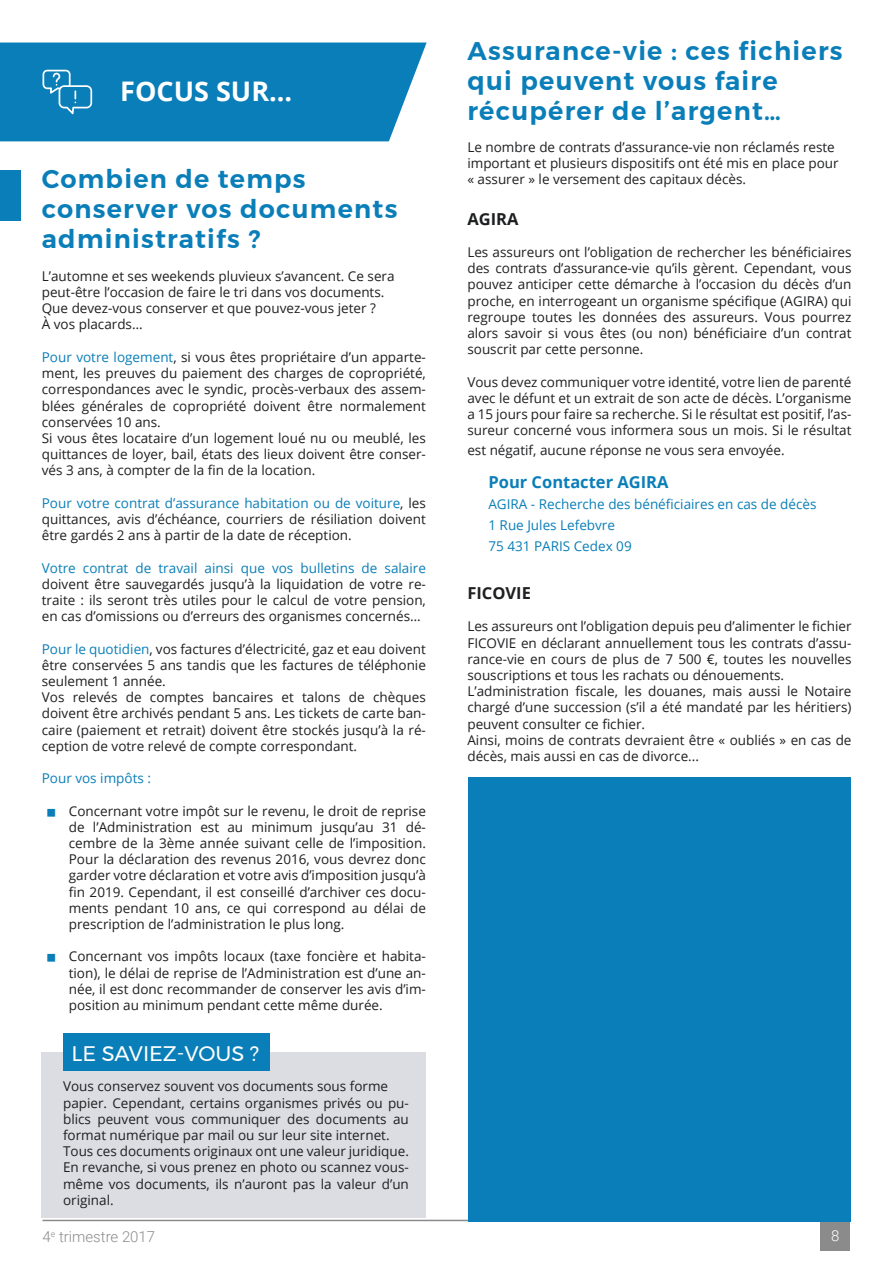
<style>
.page{position:relative;width:893px;height:1263px;background:#fff}
.page>*{position:absolute;margin:0;border:0;box-sizing:border-box;transform-origin:0 0}
.t1{font:700 27px "Open Sans";color:#fff}
.t2{font:600 25.5px/30px "Montserrat";letter-spacing:.05em;color:#0a7eb8}
.t3{font:21px "Montserrat";color:#fff}
.t4{font:700 16.5px "Open Sans";color:#0a7eb8}
.t5{font:700 16.5px "Open Sans";color:#1e1f21}
.t6{font:300 15px "Roboto";color:#8d8b8a}
.t7{font:300 15px "Roboto";color:#fff}
.t8{font:13.5px/16.2px "Open Sans";color:#1e1f21}
.t9{font:13.5px/21px "Open Sans";color:#0a7eb8}
.t10{font:13.5px "Open Sans";color:#1f1f21}
.s1{color:#0a7eb8}
</style>
<div class="page">
<div style="left:820px;top:1221px;width:30px;height:29px;background:#8c8b8b"></div>
<hr style="left:43px;top:1220px;width:807px;height:1px;background:#8c8b8b">
<div style="left:0;top:43px;width:427px;height:98px;background:#0a7eb8"></div>
<div style="left:468px;top:777px;width:382px;height:444px;background:#0a7eb8"></div>
<div style="left:0;top:170px;width:20px;height:51px;background:#0a7eb8"></div>
<div style="left:42px;top:1052px;width:384px;height:165px;background:#dcdde2"></div>
<div style="left:63px;top:1033px;width:206px;height:38px;background:#0a7eb8"></div>
<h1 class="t1" style="left:120px;top:72px;width:174px">FOCUS SUR...</h1>
<h2 class="t2" style="left:42px;top:164px;width:357px">Combien de temps conserver vos documents administratifs ?</h2>
<p class="t8" style="left:42px;top:268px;width:354px">L’automne et ses weekends pluvieux s’avancent. Ce sera peut-être l’occasion de faire le tri dans vos documents.<br>Que devez-vous conserver et que pouvez-vous jeter ?</p>
<p class="t10" style="left:42px;top:315px;width:102px">À vos placards…</p>
<p class="t8" style="left:42px;top:349px;width:386px"><span class="s1">Pour votre logement</span>, si vous êtes propriétaire d’un apparte&shy;ment, les preuves du paiement des charges de copropriété, correspondances avec le syndic, procès-verbaux des assem&shy;blées générales de copropriété doivent être normalement conservées 10 ans.<br>Si vous êtes locataire d’un logement loué nu ou meublé, les quittances de loyer, bail, états des lieux doivent être conser&shy;vés 3 ans, à compter de la fin de la location.</p>
<p class="t8" style="left:42px;top:494px;width:386px;text-align:justify"><span class="s1">Pour votre contrat d’assurance habitation ou de voiture</span>, les quittances, avis d’échéance, courriers de résiliation doivent être gardés 2 ans à partir de la date de réception.</p>
<p class="t9" style="left:42px;top:557px;width:386px">Votre contrat de travail ainsi que vos bulletins de salaire</p>
<p class="t8" style="left:42px;top:575px;width:386px;text-align:justify">doivent être sauvegardés jusqu’à la liquidation de votre re&shy;traite : ils seront très utiles pour le calcul de votre pension, en cas d’omissions ou d’erreurs des organismes concernés…</p>
<p class="t8" style="left:42px;top:640px;width:386px"><span class="s1">Pour le quotidien</span>, vos factures d’électricité, gaz et eau doivent être conservées 5 ans tandis que les factures de téléphonie seulement 1 année.<br>Vos relevés de comptes bancaires et talons de chèques doivent être archivés pendant 5 ans. Les tickets de carte ban&shy;caire (paiement et retrait) doivent être stockés jusqu’à la ré&shy;ception de votre relevé de compte correspondant.</p>
<p class="t9" style="left:42px;top:767px;width:111px">Pour vos impôts :</p>
<p class="t8" style="left:69px;top:802px;width:359px;text-align:justify">Concernant votre impôt sur le revenu, le droit de reprise de l’Administration est au minimum jusqu’au 31 dé&shy;cembre de la 3ème année suivant celle de l’imposition.<br>Pour la déclaration des revenus 2016, vous devrez donc garder votre déclaration et votre avis d’imposition jusqu’à fin 2019. Cependant, il est conseillé d’archiver ces docu&shy;ments pendant 10 ans, ce qui correspond au délai de prescription de l’administration le plus long.</p>
<p class="t8" style="left:69px;top:948px;width:359px;text-align:justify">Concernant vos impôts locaux (taxe foncière et habita&shy;tion), le délai de reprise de l’Administration est d’une an&shy;née, il est donc recommander de conserver les avis d’im&shy;position au minimum pendant cette même durée.</p>
<h3 class="t3" style="left:72px;top:1037px;width:189px">LE SAVIEZ-VOUS ?</h3>
<p class="t8" style="left:63px;top:1078px;width:347px">Vous conservez souvent vos documents sous forme papier. Cependant, certains organismes privés ou pu&shy;blics peuvent vous communiquer des documents au format numérique par mail ou sur leur site internet.<br>Tous ces documents originaux ont une valeur juridique.<br>En revanche, si vous prenez en photo ou scannez vous&shy;même vos documents, ils n’auront pas la valeur d’un original.</p>
<h2 class="t2" style="left:467px;top:35px;width:377px">Assurance-vie : ces fichiers qui peuvent vous faire récupérer de l’argent…</h2>
<p class="t8" style="left:467px;top:139px;width:373px">Le nombre de contrats d’assurance-vie non réclamés reste important et plusieurs dispositifs ont été mis en place pour « assurer » le versement des capitaux décès.</p>
<p class="t5" style="left:467px;top:207px;width:53px">AGIRA</p>
<p class="t8" style="left:467px;top:244px;width:386px;text-align:justify">Les assureurs ont l’obligation de rechercher les bénéficiaires des contrats d’assurance-vie qu’ils gèrent. Cependant, vous pouvez anticiper cette démarche à l’occasion du décès d’un proche, en interrogeant un organisme spécifique (AGIRA) qui regroupe toutes les données des assureurs. Vous pourrez alors savoir si vous êtes (ou non) bénéficiaire d’un contrat souscrit par cette personne.</p>
<p class="t8" style="left:467px;top:373px;width:386px;text-align:justify">Vous devez communiquer votre identité, votre lien de parenté avec le défunt et un extrait de son acte de décès. L’organisme a 15 jours pour faire sa recherche. Si le résultat est positif, l’as&shy;sureur concerné vous informera sous un mois. Si le résultat</p>
<p class="t8" style="left:467px;top:442px;width:319px">est négatif, aucune réponse ne vous sera envoyée.</p>
<p class="t4" style="left:488px;top:471px;width:182px">Pour Contacter AGIRA</p>
<p class="t9" style="left:488px;top:494px;width:330px">AGIRA - Recherche des bénéficiaires en cas de décès<br>1 Rue Jules Lefebvre<br>75 431 PARIS Cedex 09</p>
<p class="t5" style="left:467px;top:581px;width:65px">FICOVIE</p>
<p class="t8" style="left:467px;top:618px;width:386px">Les assureurs ont l’obligation depuis peu d’alimenter le fichier FICOVIE en déclarant annuellement tous les contrats d’assu&shy;rance-vie en cours de plus de 7 500 €, toutes les nouvelles souscriptions et tous les rachats ou dénouements.<br>L’administration fiscale, les douanes, mais aussi le Notaire chargé d’une succession (s’il a été mandaté par les héritiers) peuvent consulter ce fichier.<br>Ainsi, moins de contrats devraient être « oubliés » en cas de décès, mais aussi en cas de divorce...</p>
<p class="t6" style="left:43px;top:1226px;width:114px">4<sup>e</sup> trimestre 2017</p>
<p class="t7" style="left:831px;top:1225px;width:10px">8</p>
</div>
